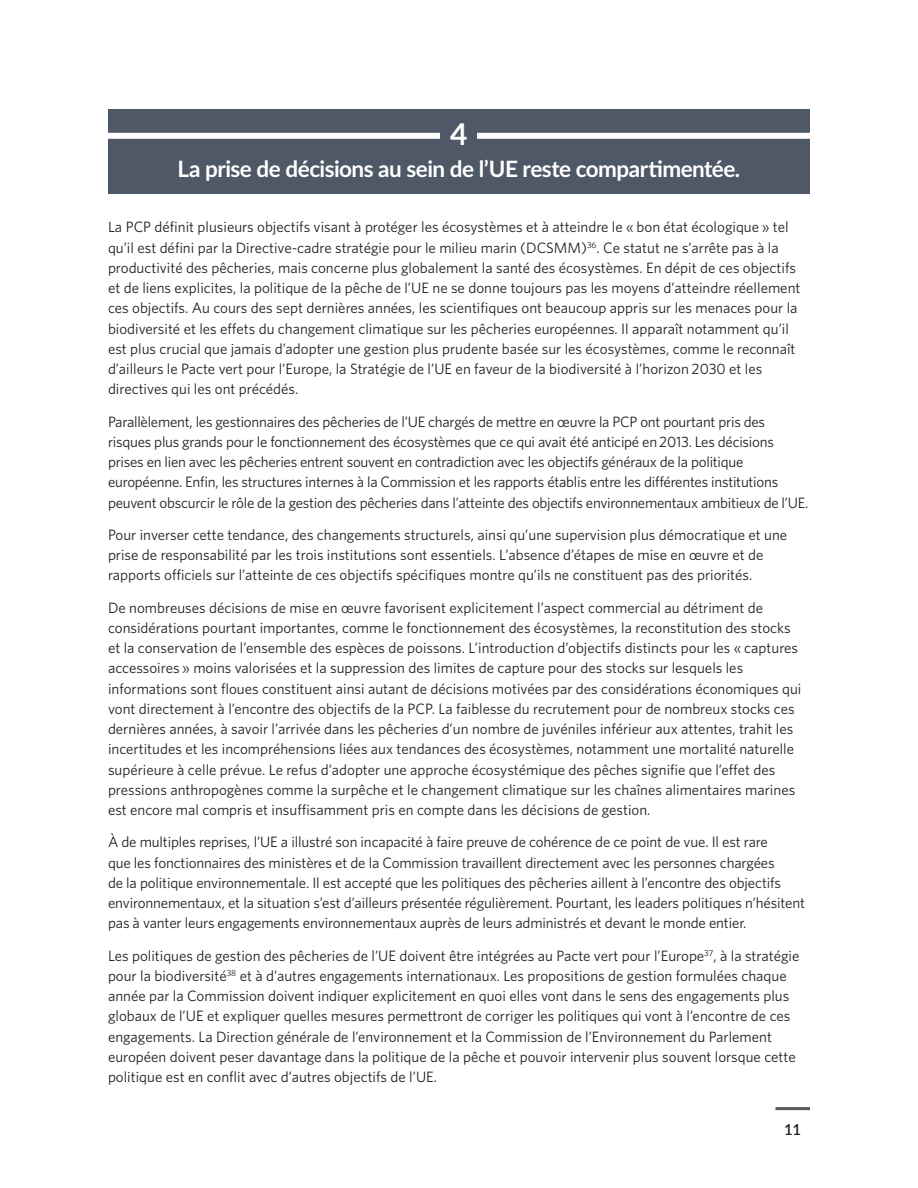
<style>
.page{position:relative;width:918px;height:1188px;background:#fff}
.page>*{position:absolute;margin:0;border:0;box-sizing:border-box;transform-origin:0 0}
.Pie_Chart_Label{font:700 30px "Lato";color:#fff}
.Body{font:700 22.5px "Lato";letter-spacing:-.02em;color:#fff}
.Body-2{font:15px/20.2px "Whitney";color:#231f20}
.t1{font:600 15px "Lato";color:#231f20}
</style>
<div class="page">
<hr style="left:776px;top:1107px;width:34px;height:3px;background:#57585a">
<div style="left:108px;top:109px;width:702px;height:84px;background:#4e5866"></div>
<div style="left:99px;top:133px;width:720px;height:6px;background:#fff"></div>
<div style="left:441px;top:118px;width:36px;height:33px;background:#4e5866"></div>
<p class="Pie_Chart_Label" style="left:450px;top:112px;width:19px">4</p>
<p class="Body" style="left:178px;top:152px;width:564px">La prise de décisions au sein de l’UE reste compartimentée.</p>
<p class="Body-2" style="left:108px;top:217px;width:694px">La PCP définit plusieurs objectifs visant à protéger les écosystèmes et à atteindre le « bon état écologique » tel qu’il est défini par la Directive-cadre stratégie pour le milieu marin (DCSMM)<sup>36</sup>. Ce statut ne s’arrête pas à la productivité des pêcheries, mais concerne plus globalement la santé des écosystèmes. En dépit de ces objectifs et de liens explicites, la politique de la pêche de l’UE ne se donne toujours pas les moyens d’atteindre réellement ces objectifs. Au cours des sept dernières années, les scientifiques ont beaucoup appris sur les menaces pour la biodiversité et les effets du changement climatique sur les pêcheries européennes. Il apparaît notamment qu’il est plus crucial que jamais d’adopter une gestion plus prudente basée sur les écosystèmes, comme le reconnaît d’ailleurs le Pacte vert pour l’Europe, la Stratégie de l’UE en faveur de la biodiversité à l’horizon 2030 et les directives qui les ont précédés.</p>
<p class="Body-2" style="left:108px;top:411px;width:702px">Parallèlement, les gestionnaires des pêcheries de l’UE chargés de mettre en œuvre la PCP ont pourtant pris des risques plus grands pour le fonctionnement des écosystèmes que ce qui avait été anticipé en 2013. Les décisions prises en lien avec les pêcheries entrent souvent en contradiction avec les objectifs généraux de la politique européenne. Enfin, les structures internes à la Commission et les rapports établis entre les différentes institutions peuvent obscurcir le rôle de la gestion des pêcheries dans l’atteinte des objectifs environnementaux ambitieux de l’UE.</p>
<p class="Body-2" style="left:108px;top:524px;width:681px">Pour inverser cette tendance, des changements structurels, ainsi qu’une supervision plus démocratique et une prise de responsabilité par les trois institutions sont essentiels. L’absence d’étapes de mise en œuvre et de rapports officiels sur l’atteinte de ces objectifs spécifiques montre qu’ils ne constituent pas des priorités.</p>
<p class="Body-2" style="left:108px;top:597px;width:695px">De nombreuses décisions de mise en œuvre favorisent explicitement l’aspect commercial au détriment de considérations pourtant importantes, comme le fonctionnement des écosystèmes, la reconstitution des stocks et la conservation de l’ensemble des espèces de poissons. L’introduction d’objectifs distincts pour les « captures accessoires » moins valorisées et la suppression des limites de capture pour des stocks sur lesquels les informations sont floues constituent ainsi autant de décisions motivées par des considérations économiques qui vont directement à l’encontre des objectifs de la PCP. La faiblesse du recrutement pour de nombreux stocks ces dernières années, à savoir l’arrivée dans les pêcheries d’un nombre de juvéniles inférieur aux attentes, trahit les incertitudes et les incompréhensions liées aux tendances des écosystèmes, notamment une mortalité naturelle supérieure à celle prévue. Le refus d’adopter une approche écosystémique des pêches signifie que l’effet des pressions anthropogènes comme la surpêche et le changement climatique sur les chaînes alimentaires marines est encore mal compris et insuffisamment pris en compte dans les décisions de gestion.</p>
<p class="Body-2" style="left:108px;top:832px;width:699px">À de multiples reprises, l’UE a illustré son incapacité à faire preuve de cohérence de ce point de vue. Il est rare<br>que les fonctionnaires des ministères et de la Commission travaillent directement avec les personnes chargées<br>de la politique environnementale. Il est accepté que les politiques des pêcheries aillent à l’encontre des objectifs environnementaux, et la situation s’est d’ailleurs présentée régulièrement. Pourtant, les leaders politiques n’hésitent pas à vanter leurs engagements environnementaux auprès de leurs administrés et devant le monde entier.</p>
<p class="Body-2" style="left:108px;top:945px;width:693px">Les politiques de gestion des pêcheries de l’UE doivent être intégrées au Pacte vert pour l’Europe<sup>37</sup>, à la stratégie pour la biodiversité<sup>38</sup> et à d’autres engagements internationaux. Les propositions de gestion formulées chaque année par la Commission doivent indiquer explicitement en quoi elles vont dans le sens des engagements plus globaux de l’UE et expliquer quelles mesures permettront de corriger les politiques qui vont à l’encontre de ces engagements. La Direction générale de l’environnement et la Commission de l’Environnement du Parlement européen doivent peser davantage dans la politique de la pêche et pouvoir intervenir plus souvent lorsque cette politique est en conflit avec d’autres objectifs de l’UE.</p>
<p class="t1" style="left:784px;top:1119px;width:19px">11</p>
</div>
